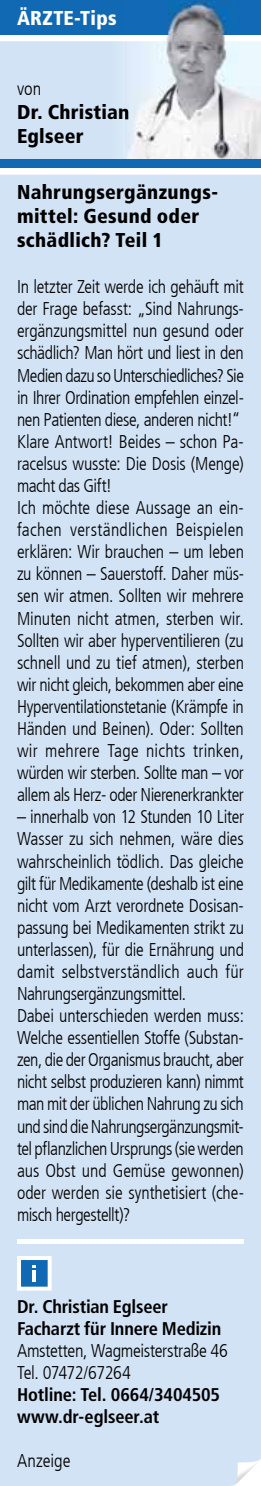
<style>
.page{position:relative;width:261px;height:1486px;background:#fff}
.page>*{position:absolute;margin:0;border:0;box-sizing:border-box;transform-origin:0 0}
.t1{font:900 condensed 20px/24px "Frutiger LT Com";letter-spacing:.015em;color:#000}
.t2{font:900 condensed 20px "Frutiger LT Com";letter-spacing:.015em;color:#fff}
.t3{font:300 condensed 18.4px/22px "Frutiger LT Com";letter-spacing:-.015em;color:#000}
.t4{font:700 condensed 18.4px/22px "Frutiger LT Com";letter-spacing:-.01em;color:#000}
</style>
<div class="page">
<div style="left:0;top:175px;width:261px;height:1310px;background:#d2e3f5"></div>
<svg style="left:234px;top:1458px;width:26px;height:27px"></svg>
<div style="left:0;top:0;width:261px;height:34px;background:#1169b3"></div>
<svg style="left:17px;top:1238px;width:227px;height:4px"></svg>
<div style="left:0;top:41px;width:123px;height:119px;background:#d2e3f5"></div>
<svg style="left:17px;top:1255px;width:35px;height:35px"></svg>
<img style="left:123px;top:2px;width:138px;height:158px">
<img style="left:123px;top:104px;width:5px;height:16px">
<div style="left:0;top:160px;width:261px;height:8px;background:#1169b3"></div>
<p class="t2" style="left:17px;top:6px;width:101px">ÄRZTE-Tips</p>
<p class="t3" style="left:17px;top:78px;width:26px">von</p>
<p class="t1" style="left:17px;top:100px;width:114px">Dr. Christian<br>Eglseer</p>
<p class="t1" style="left:17px;top:180px;width:202px">Nahrungsergänzungs&shy;mittel: Gesund oder schädlich? Teil 1</p>
<p class="t3" style="left:17px;top:276px;width:228px">In letzter Zeit werde ich gehäuft mit der Frage befasst: „Sind Nahrungs&shy;ergänzungsmittel nun gesund oder schädlich? Man hört und liest in den Medien dazu so Unterschiedliches? Sie in Ihrer Ordination empfehlen einzel&shy;nen Patienten diese, anderen nicht!“ Klare Antwort! Beides – schon Pa&shy;racelsus wusste: Die Dosis (Menge) macht das Gift!<br>Ich möchte diese Aussage an ein&shy;fachen verständlichen Beispielen erklären: Wir brauchen – um leben zu können – Sauerstoff. Daher müs&shy;sen wir atmen. Sollten wir mehrere Minuten nicht atmen, sterben wir.<br>Sollten wir aber hyperventilieren (zu schnell und zu tief atmen), sterben wir nicht gleich, bekommen aber eine Hyperventilationstetanie (Krämpfe in Händen und Beinen). Oder: Sollten wir mehrere Tage nichts trinken, würden wir sterben. Sollte man – vor allem als Herz- oder Nierenerkrankter</p>
<p class="t3" style="left:17px;top:806px;width:228px">– innerhalb von 12 Stunden 10 Liter Wasser zu sich nehmen, wäre dies wahrscheinlich tödlich. Das gleiche gilt für Medikamente (deshalb ist eine nicht vom Arzt verordnete Dosisan&shy;passung bei Medikamenten strikt zu unterlassen), für die Ernährung und damit selbstverständlich auch für Nahrungsergänzungsmittel.<br>Dabei unterschieden werden muss:<br>Welche essentiellen Stoffe (Substan&shy;zen, die der Organismus braucht, aber nicht selbst produzieren kann) nimmt man mit der üblichen Nahrung zu sich und sind die Nahrungsergänzungsmit&shy;tel pflanzlichen Ursprungs (sie werden aus Obst und Gemüse gewonnen) oder werden sie synthetisiert (che&shy;misch hergestellt)?</p>
<p class="t4" style="left:17px;top:1295px;width:206px">Dr. Christian Eglseer<br>Facharzt für Innere Medizin</p>
<p class="t3" style="left:17px;top:1339px;width:212px">Amstetten, Wagmeisterstraße 46<br>Tel. 07472/67264</p>
<p class="t4" style="left:17px;top:1383px;width:205px">Hotline: Tel. 0664/3404505 www.dr-eglseer.at</p>
<p class="t3" style="left:17px;top:1450px;width:55px">Anzeige</p>
</div>
